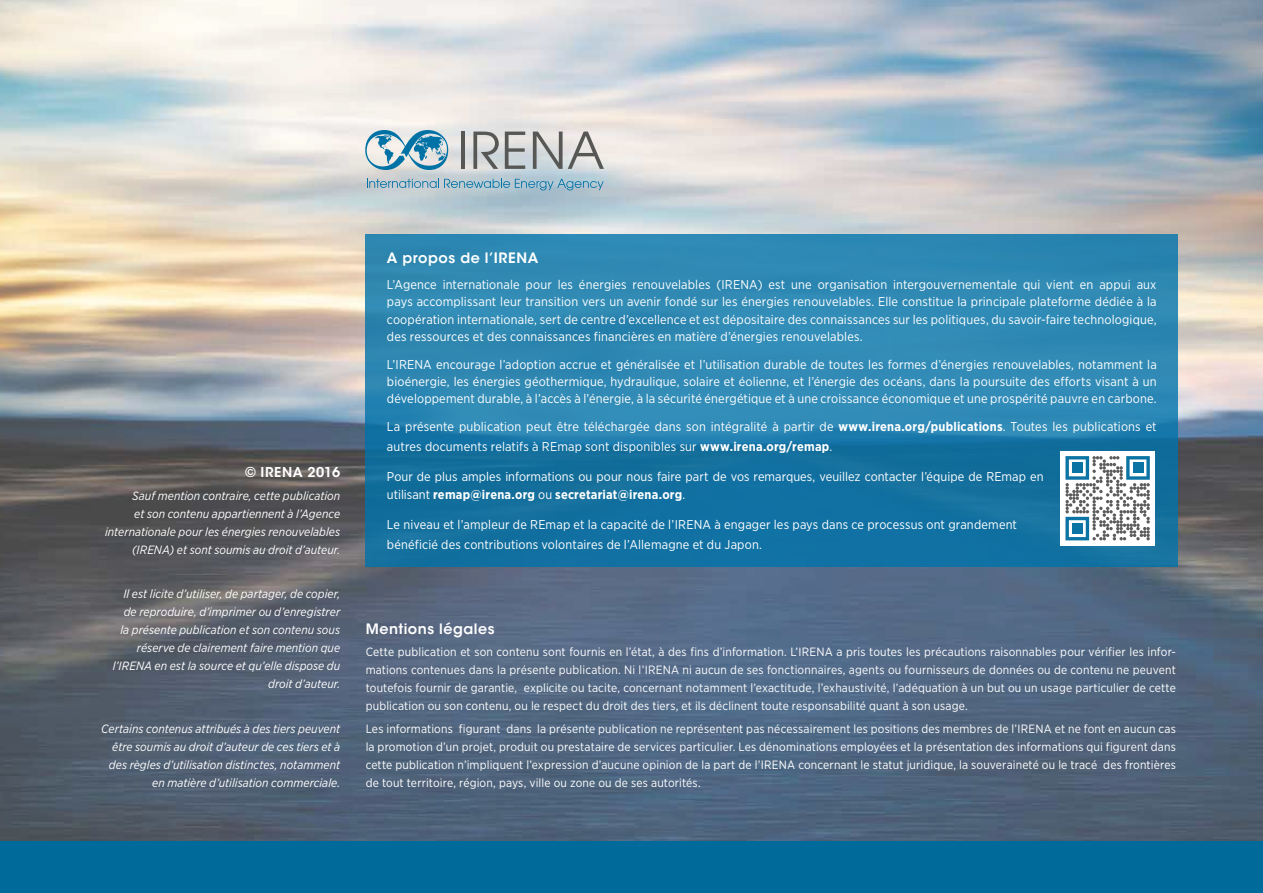
<style>
.page{position:relative;width:1263px;height:893px;background:#fff}
.page>*{position:absolute;margin:0;border:0;box-sizing:border-box;transform-origin:0 0}
.t1{font:600 14.25px "ITC Avant Garde Std";letter-spacing:.035em;color:#fff}
.t2{font:600 13.5px "ITC Avant Garde Std";letter-spacing:.045em;color:#fff}
.t3{font:12.75px/17.2px "Gotham Narrow";letter-spacing:.01em;color:#fff}
.t4{font:12px/18px "Gotham Narrow";letter-spacing:.01em;color:#fff;text-align:justify}
.t5{font:italic 12px/18px "Gotham Narrow";color:#fff;text-align:right}
.s1{font-weight:700}
</style>
<div class="page">
<img style="left:0;top:0;width:1263px;height:842px">
<svg style="left:366px;top:234px;width:812px;height:333px;background:#247fac"></svg>
<svg style="left:365px;top:130px;width:83px;height:40px;background:#90bacb"></svg>
<svg style="left:367px;top:179px;width:237px;height:11px;background:#94b7c8"></svg>
<hr style="left:462px;top:132px;width:3px;height:37px;background:#575756">
<svg style="left:473px;top:132px;width:26px;height:37px"></svg>
<svg style="left:505px;top:132px;width:20px;height:37px"></svg>
<svg style="left:533px;top:132px;width:29px;height:37px"></svg>
<svg style="left:568px;top:132px;width:36px;height:37px"></svg>
<div style="left:0;top:842px;width:1263px;height:51px;background:#006b9b"></div>
<div style="left:1060px;top:451px;width:95px;height:94px;background:#fff"></div>
<svg style="left:1065px;top:456px;width:85px;height:84px"></svg>
<p class="t2" style="left:245px;top:464px;width:97px">© IRENA 2016</p>
<p class="t5" style="left:105px;top:486px;width:237px">Sauf mention contraire, cette publication<br>et son contenu appartiennent à l’Agence internationale pour les énergies renouvelables (IRENA) et sont soumis au droit d’auteur.</p>
<p class="t5" style="left:113px;top:585px;width:229px">Il est licite d’utiliser, de partager, de copier, de reproduire, d’imprimer ou d’enregistrer la présente publication et son contenu sous réserve de clairement faire mention que l’IRENA en est la source et qu’elle dispose du droit d’auteur.</p>
<p class="t5" style="left:101px;top:719px;width:240px">Certains contenus attribués à des tiers peuvent être soumis au droit d’auteur de ces tiers et à des règles d’utilisation distinctes, notamment en matière d’utilisation commerciale.</p>
<p class="t1" style="left:387px;top:249px;width:153px">A propos de l’IRENA</p>
<p class="t3" style="left:387px;top:276px;width:771px;text-align:justify">L’Agence internationale pour les énergies renouvelables (IRENA) est une organisation intergouvernementale qui vient en appui aux pays accomplissant leur transition vers un avenir fondé sur les énergies renouvelables. Elle constitue la principale plateforme dédiée à la coopération internationale, sert de centre d’excellence et est dépositaire des connaissances sur les politiques, du savoir-faire technologique, des ressources et des connaissances financières en matière d’énergies renouvelables.</p>
<p class="t3" style="left:387px;top:355px;width:771px;text-align:justify">L’IRENA encourage l’adoption accrue et généralisée et l’utilisation durable de toutes les formes d’énergies renouvelables, notamment la bioénergie, les énergies géothermique, hydraulique, solaire et éolienne, et l’énergie des océans, dans la poursuite des efforts visant à un développement durable, à l’accès à l’énergie, à la sécurité énergétique et à une croissance économique et une prospérité pauvre en carbone.</p>
<p class="t3" style="left:387px;top:416px;width:771px;line-height:20.1px">La présente publication peut être téléchargée dans son intégralité à partir de <span class="s1">www.irena.org/publications</span>. Toutes les publications et autres documents relatifs à REmap sont disponibles sur <span class="s1">www.irena.org/remap</span>.</p>
<p class="t3" style="left:387px;top:466px;width:658px;line-height:18.8px">Pour de plus amples informations ou pour nous faire part de vos remarques, veuillez contacter l’équipe de REmap en utilisant <span class="s1">remap@irena.org</span> ou <span class="s1">secretariat@irena.org</span>.</p>
<p class="t3" style="left:387px;top:514px;width:632px;line-height:20.1px">Le niveau et l’ampleur de REmap et la capacité de l’IRENA à engager les pays dans ce processus ont grandement bénéficié des contributions volontaires de l’Allemagne et du Japon.</p>
<p class="t1" style="left:366px;top:620px;width:130px">Mentions légales</p>
<p class="t4" style="left:366px;top:643px;width:812px">Cette publication et son contenu sont fournis en l’état, à des fins d’information. L’IRENA a pris toutes les précautions raisonnables pour vérifier les infor&shy;mations contenues dans la présente publication. Ni l’IRENA ni aucun de ses fonctionnaires, agents ou fournisseurs de données ou de contenu ne peuvent toutefois fournir de garantie, explicite ou tacite, concernant notamment l’exactitude, l’exhaustivité, l’adéquation à un but ou un usage particulier de cette publication ou son contenu, ou le respect du droit des tiers, et ils déclinent toute responsabilité quant à son usage.</p>
<p class="t4" style="left:366px;top:719px;width:812px">Les informations figurant dans la présente publication ne représentent pas nécessairement les positions des membres de l’IRENA et ne font en aucun cas la promotion d’un projet, produit ou prestataire de services particulier. Les dénominations employées et la présentation des informations qui figurent dans cette publication n’impliquent l’expression d’aucune opinion de la part de l’IRENA concernant le statut juridique, la souveraineté ou le tracé des frontières de tout territoire, région, pays, ville ou zone ou de ses autorités.</p>
</div>
